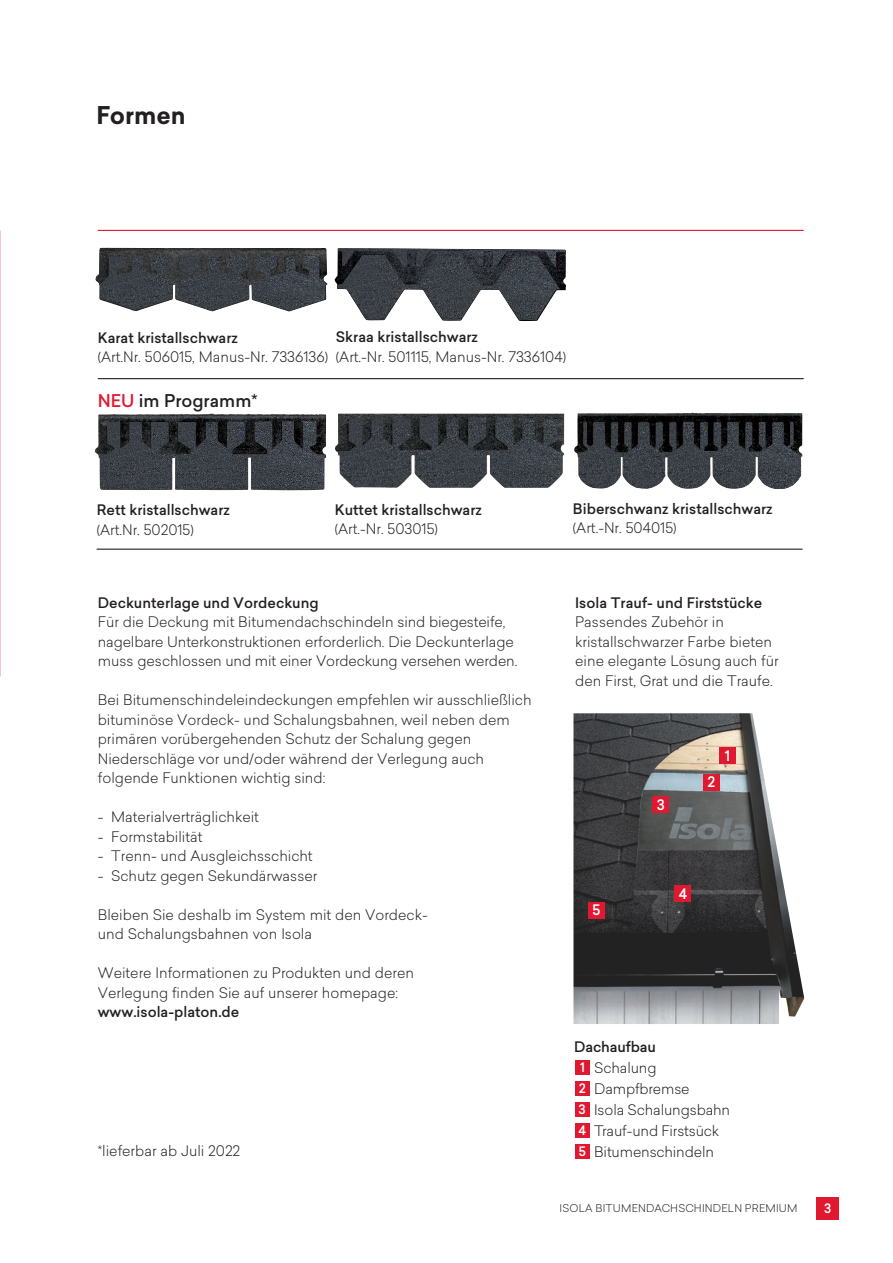
<style>
.page{position:relative;width:893px;height:1263px;background:#fff}
.page>*{position:absolute;margin:0;border:0;box-sizing:border-box;transform-origin:0 0}
.t1{font:700 24px "Sailec";color:#231f20}
.t2{font:500 17.25px "Sailec";color:#231f20}
.t3{font:300 14.25px/19.5px "Sailec";color:#231f20}
.t4{font:500 14.25px "Sailec";color:#231f20}
.t5{font:500 14.25px "Sailec";color:#fff}
.t6{font:500 12.9px/21px "Sailec";color:#fff;text-align:justify}
.t7{font:500 12.75px "Sailec";color:#fff}
.t8{font:300 10.5px "Sailec";letter-spacing:.02em;color:#231f20}
.s1{color:#e01931}
</style>
<div class="page">
<div style="left:817px;top:1197px;width:22px;height:22px;background:#e01931"></div>
<img style="left:95px;top:248px;width:232px;height:64px">
<img style="left:573px;top:713px;width:231px;height:311px">
<hr style="left:98px;top:378px;width:706px;height:1px;background:#231f20">
<hr style="left:98px;top:230px;width:706px;height:1px;background:#e01931">
<hr style="left:97px;top:549px;width:705px;height:1px;background:#231f20">
<div style="left:675px;top:885px;width:16px;height:17px;background:#e01931"></div>
<div style="left:703px;top:774px;width:17px;height:16px;background:#e01931"></div>
<div style="left:653px;top:797px;width:16px;height:16px;background:#e01931"></div>
<div style="left:720px;top:747px;width:16px;height:17px;background:#e01931"></div>
<div style="left:588px;top:902px;width:17px;height:16px;background:#e01931"></div>
<div style="left:575px;top:1060px;width:15px;height:15px;background:#e01931"></div>
<div style="left:575px;top:1081px;width:15px;height:15px;background:#e01931"></div>
<div style="left:575px;top:1102px;width:14px;height:15px;background:#e01931"></div>
<div style="left:575px;top:1123px;width:15px;height:15px;background:#e01931"></div>
<div style="left:575px;top:1144px;width:15px;height:15px;background:#e01931"></div>
<img style="left:94px;top:413px;width:232px;height:77px">
<img style="left:335px;top:414px;width:229px;height:74px">
<img style="left:574px;top:413px;width:229px;height:62px">
<img style="left:335px;top:248px;width:231px;height:73px">
<img style="left:98px;top:421px;width:227px;height:68px">
<img style="left:336px;top:417px;width:226px;height:70px">
<img style="left:578px;top:422px;width:223px;height:67px">
<img style="left:337px;top:255px;width:223px;height:65px">
<img style="left:338px;top:248px;width:228px;height:19px">
<img style="left:100px;top:255px;width:226px;height:56px">
<h1 class="t1" style="left:97px;top:98px;width:91px">Formen</h1>
<p class="t4" style="left:98px;top:328px;width:142px">Karat kristallschwarz</p>
<p class="t3" style="left:98px;top:347px;width:232px">(Art.Nr. 506015, Manus-Nr. 7336136)</p>
<p class="t4" style="left:336px;top:327px;width:144px">Skraa kristallschwarz</p>
<p class="t3" style="left:336px;top:346px;width:232px">(Art.-Nr. 501115, Manus-Nr. 7336104)</p>
<p class="t2" style="left:98px;top:389px;width:161px"><span class="s1">NEU</span> im Programm*</p>
<p class="t4" style="left:97px;top:500px;width:135px">Rett kristallschwarz</p>
<p class="t3" style="left:97px;top:519px;width:99px">(Art.Nr. 502015)</p>
<p class="t4" style="left:335px;top:499px;width:149px">Kuttet kristallschwarz</p>
<p class="t3" style="left:335px;top:519px;width:105px">(Art.-Nr. 503015)</p>
<p class="t4" style="left:573px;top:499px;width:201px">Biberschwanz kristallschwarz</p>
<p class="t3" style="left:573px;top:518px;width:105px">(Art.-Nr. 504015)</p>
<p class="t4" style="left:98px;top:592px;width:222px">Deckunterlage und Vordeckung</p>
<p class="t3" style="left:98px;top:612px;width:421px">Für die Deckung mit Bitumendachschindeln sind biegesteife, nagelbare Unterkonstruktionen erforderlich. Die Deckunterlage muss geschlossen und mit einer Vordeckung versehen werden.</p>
<p class="t3" style="left:98px;top:690px;width:435px">Bei Bitumenschindeleindeckungen empfehlen wir ausschließlich bituminöse Vordeck- und Schalungsbahnen, weil neben dem primären vorübergehenden Schutz der Schalung gegen Niederschläge vor und/oder während der Verlegung auch folgende Funktionen wichtig sind:</p>
<p class="t3" style="left:98px;top:807px;width:163px">- Materialverträglichkeit</p>
<p class="t3" style="left:98px;top:826px;width:106px">- Formstabilität</p>
<p class="t3" style="left:98px;top:846px;width:216px">- Trenn- und Ausgleichsschicht</p>
<p class="t3" style="left:98px;top:865px;width:221px">- Schutz gegen Sekundärwasser</p>
<p class="t3" style="left:98px;top:904px;width:331px">Bleiben Sie deshalb im System mit den Vordeck&shy;und Schalungsbahnen von Isola</p>
<p class="t3" style="left:98px;top:963px;width:318px">Weitere Informationen zu Produkten und deren<br>Verlegung finden Sie auf unserer homepage:</p>
<p class="t4" style="left:98px;top:1002px;width:143px">www.isola-platon.de</p>
<p class="t4" style="left:575px;top:592px;width:189px">Isola Trauf- und Firststücke</p>
<p class="t3" style="left:575px;top:612px;width:205px">Passendes Zubehör in kristallschwarzer Farbe bieten eine elegante Lösung auch für den First, Grat und die Traufe.</p>
<p class="t5" style="left:593px;top:900px;width:10px">5</p>
<p class="t5" style="left:657px;top:794px;width:10px">3</p>
<p class="t5" style="left:708px;top:772px;width:9px">2</p>
<p class="t5" style="left:725px;top:745px;width:7px">1</p>
<p class="t5" style="left:679px;top:884px;width:10px">4</p>
<p class="t3" style="left:98px;top:1140px;width:144px">*lieferbar ab Juli 2022</p>
<p class="t4" style="left:574px;top:1037px;width:83px">Dachaufbau</p>
<p class="t3" style="left:594px;top:1057px;width:137px;line-height:21px">Schalung<br>Dampfbremse<br>Isola Schalungsbahn<br>Trauf-und Firstsück<br>Bitumenschindeln</p>
<p class="t6" style="left:579px;top:1057px;width:9px">1<br>2<br>3<br>4<br>5</p>
<p class="t8" style="left:560px;top:1201px;width:239px">ISOLA BITUMENDACHSCHINDELN PREMIUM</p>
<p class="t7" style="left:824px;top:1199px;width:9px">3</p>
</div>
